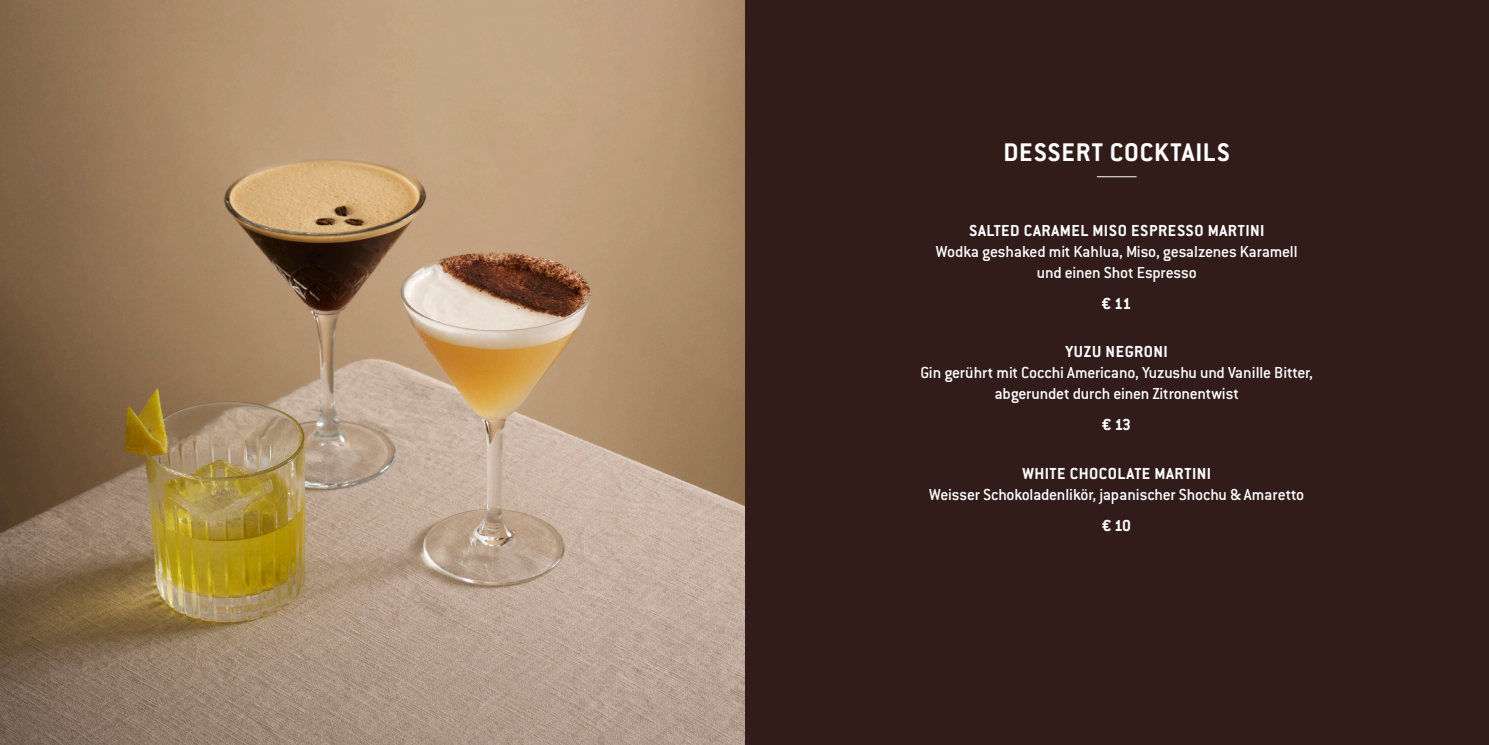
<style>
.page{position:relative;width:1489px;height:745px;background:#fff}
.page>*{position:absolute;margin:0;border:0;box-sizing:border-box;transform-origin:0 0}
.t1{font:700 28px "Conduit ITC Std";letter-spacing:.03em;color:#fff}
.Bodycopy{font:500 17.5px/21px "Conduit ITC Std";letter-spacing:-.01em;color:#fff;text-align:center}
.Bodycopy-2{font:700 17.5px "Conduit ITC Std";letter-spacing:.03em;color:#fff}
.Pris{font:700 17.5px "Conduit ITC Std";color:#fff}
</style>
<div class="page">
<div style="left:744px;top:0;width:744px;height:744px;background:#321c19"></div>
<img style="left:0;top:0;width:744px;height:744px">
<hr style="left:1096px;top:176px;width:40px;height:1px;background:#fff">
<p class="t1" style="left:1003px;top:136px;width:228px">DESSERT COCKTAILS</p>
<p class="Bodycopy-2" style="left:969px;top:220px;width:297px">SALTED CARAMEL MISO ESPRESSO MARTINI</p>
<p class="Bodycopy" style="left:935px;top:241px;width:363px">Wodka geshaked mit Kahlua, Miso, gesalzenes Karamell und einen Shot Espresso</p>
<p class="Pris" style="left:1102px;top:293px;width:30px">€ 11</p>
<p class="Bodycopy-2" style="left:1065px;top:341px;width:104px">YUZU NEGRONI</p>
<p class="Bodycopy" style="left:920px;top:362px;width:394px">Gin gerührt mit Cocchi Americano, Yuzushu und Vanille Bitter, abgerundet durch einen Zitronentwist</p>
<p class="Pris" style="left:1102px;top:414px;width:30px">€ 13</p>
<p class="Bodycopy-2" style="left:1022px;top:463px;width:190px">WHITE CHOCOLATE MARTINI</p>
<p class="Bodycopy" style="left:929px;top:483px;width:376px">Weisser Schokoladenlikör, japanischer Shochu &amp; Amaretto</p>
<p class="Pris" style="left:1102px;top:515px;width:30px">€ 10</p>
</div>
